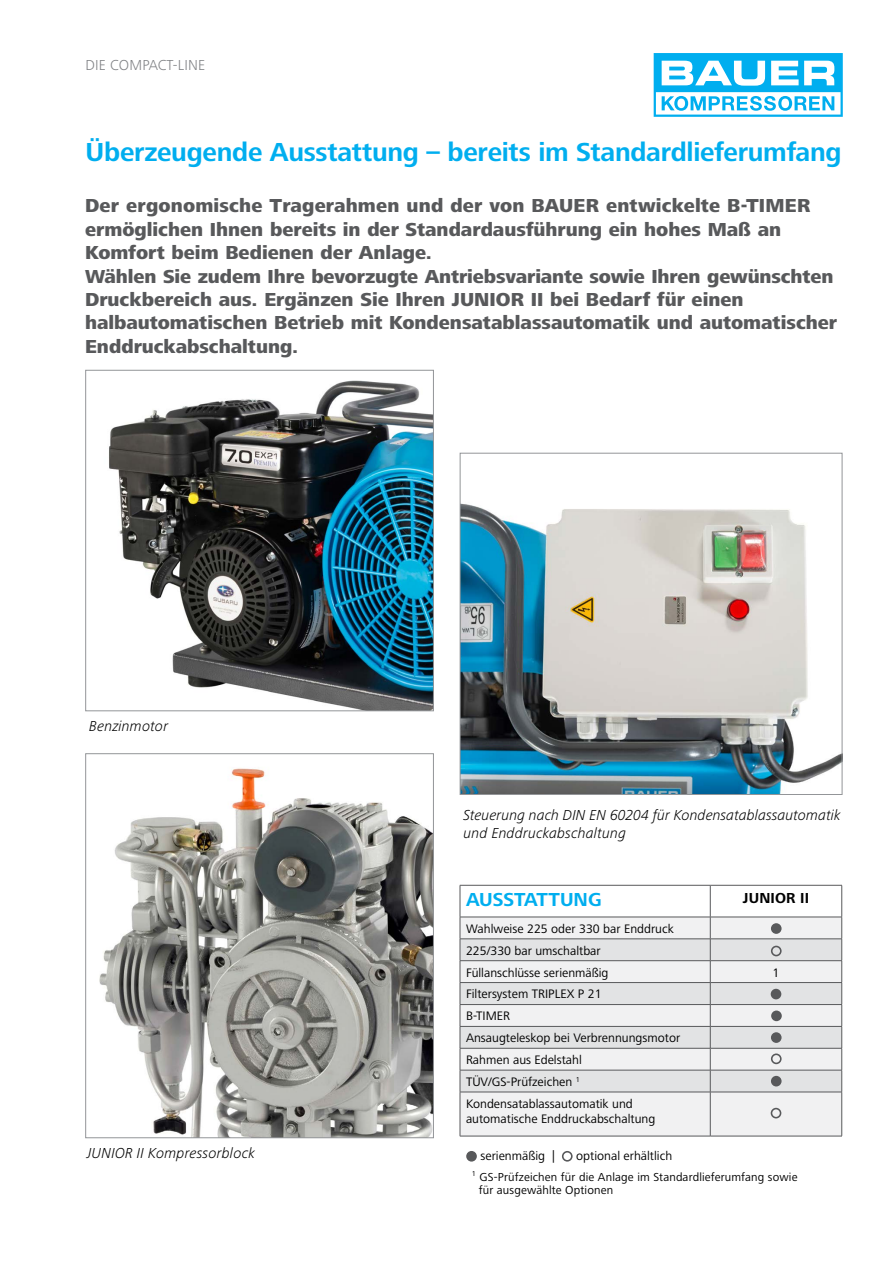
<style>
.page{position:relative;width:893px;height:1263px;background:#fff}
.page>*{position:absolute;margin:0;border:0;box-sizing:border-box;transform-origin:0 0}
.t1{font:700 27px "Frutiger Next LT";letter-spacing:-.01em;color:#00aeef}
.t2{font:800 19.5px/23.4px "Frutiger Next LT";color:#58595b}
.t3{font:700 19.5px "Frutiger Next LT";color:#00aeef}
.t4{font:italic 300 15px/18px "Frutiger Next LT";letter-spacing:.005em;color:#000}
.t5{font:300 15px "Frutiger Next LT";letter-spacing:.01em;color:#808285}
.t6{font:700 15px "Frutiger Next LT";color:#000}
.t7{font:12.75px/21.9px "Frutiger Next LT";color:#000}
.t8{font:12px/13.5px "Frutiger Next LT";letter-spacing:.01em;color:#000}
</style>
<div class="page">
<svg style="left:654px;top:53px;width:189px;height:64px"></svg>
<div style="left:461px;top:918px;width:380px;height:218px;background:#f1f1f2"></div>
<svg style="left:461px;top:939px;width:380px;height:153px;fill:#e2e3e4"></svg>
<hr style="left:460px;top:885px;width:250px;height:1px;background:#58595b">
<hr style="left:460px;top:885px;width:1px;height:32px;background:#58595b">
<hr style="left:710px;top:885px;width:132px;height:1px;background:#58595b">
<hr style="left:710px;top:885px;width:1px;height:32px;background:#58595b">
<hr style="left:841px;top:885px;width:1px;height:32px;background:#58595b">
<hr style="left:460px;top:917px;width:250px;height:1px;background:#58595b">
<hr style="left:710px;top:917px;width:132px;height:1px;background:#58595b">
<hr style="left:460px;top:938px;width:250px;height:1px;background:#58595b">
<hr style="left:710px;top:938px;width:132px;height:1px;background:#58595b">
<hr style="left:460px;top:960px;width:250px;height:1px;background:#58595b">
<hr style="left:710px;top:960px;width:132px;height:1px;background:#58595b">
<hr style="left:460px;top:982px;width:250px;height:1px;background:#58595b">
<hr style="left:710px;top:982px;width:132px;height:1px;background:#58595b">
<hr style="left:460px;top:1004px;width:250px;height:1px;background:#58595b">
<hr style="left:710px;top:1004px;width:132px;height:1px;background:#58595b">
<hr style="left:460px;top:1026px;width:250px;height:1px;background:#58595b">
<hr style="left:710px;top:1026px;width:132px;height:1px;background:#58595b">
<hr style="left:460px;top:1048px;width:250px;height:1px;background:#58595b">
<hr style="left:710px;top:1048px;width:132px;height:1px;background:#58595b">
<hr style="left:460px;top:1070px;width:250px;height:1px;background:#58595b">
<svg style="left:460px;top:917px;width:1px;height:175px"></svg>
<hr style="left:710px;top:1070px;width:132px;height:1px;background:#58595b">
<svg style="left:710px;top:917px;width:1px;height:175px"></svg>
<svg style="left:841px;top:917px;width:1px;height:175px"></svg>
<hr style="left:460px;top:1092px;width:1px;height:44px;background:#58595b">
<hr style="left:710px;top:1092px;width:1px;height:44px;background:#58595b">
<hr style="left:841px;top:1092px;width:1px;height:44px;background:#58595b">
<hr style="left:460px;top:1092px;width:250px;height:1px;background:#58595b">
<hr style="left:710px;top:1092px;width:132px;height:1px;background:#58595b">
<hr style="left:460px;top:1136px;width:250px;height:1px;background:#58595b">
<hr style="left:710px;top:1136px;width:132px;height:1px;background:#58595b">
<div style="left:771px;top:989px;width:10px;height:10px;background:#58595b;border-radius:50%"></div>
<svg style="left:771px;top:1108px;width:10px;height:10px"></svg>
<div style="left:466px;top:1151px;width:11px;height:10px;background:#58595b;border-radius:50%"></div>
<svg style="left:562px;top:1151px;width:11px;height:10px"></svg>
<div style="left:771px;top:923px;width:11px;height:11px;background:#58595b;border-radius:50%"></div>
<svg style="left:771px;top:946px;width:11px;height:10px"></svg>
<div style="left:771px;top:1032px;width:11px;height:11px;background:#58595b;border-radius:50%"></div>
<svg style="left:771px;top:1053px;width:11px;height:11px"></svg>
<div style="left:771px;top:1076px;width:11px;height:10px;background:#58595b;border-radius:50%"></div>
<div style="left:771px;top:1010px;width:11px;height:11px;background:#58595b;border-radius:50%"></div>
<img style="left:99px;top:768px;width:333px;height:368px">
<div style="left:85px;top:753px;width:349px;height:385px;border:1px solid #939598"></div>
<img style="left:109px;top:380px;width:323px;height:329px">
<div style="left:85px;top:370px;width:349px;height:341px;border:1px solid #939598"></div>
<img style="left:462px;top:503px;width:378px;height:290px">
<div style="left:460px;top:453px;width:382px;height:342px;border:1px solid #939598"></div>
<p class="t5" style="left:86px;top:57px;width:119px">Die COMPACT-LI NE</p>
<h1 class="t1" style="left:86px;top:137px;width:758px">Überzeugende Ausstattung – bereits im Standardlieferumfang</h1>
<p class="t2" style="left:85px;top:194px;width:754px">Der ergonomische Tragerahmen und der von BAUER entwickelte B-TIMER ermöglichen Ihnen bereits in der Standardausführung ein hohes Maß an Komfort beim Bedienen der Anlage.<br>Wählen Sie zudem Ihre bevorzugte Antriebsvariante sowie Ihren gewünschten Druckbereich aus. Ergänzen Sie Ihren JUNIOR II bei Bedarf für einen halbautomatischen Betrieb mit Kondensatablassautomatik und automatischer Enddruckabschaltung.</p>
<p class="t4" style="left:89px;top:717px;width:80px">Benzinmotor</p>
<p class="t4" style="left:87px;top:1144px;width:169px">JUNIOR II Kompressorblock</p>
<p class="t4" style="left:463px;top:806px;width:379px">Steuerung nach DIN EN 60204 für Kondensatablassautomatik und Enddruckabschaltung</p>
<p class="t3" style="left:466px;top:889px;width:137px">AUSSTATTUNG</p>
<p class="t6" style="left:743px;top:889px;width:62px">JUNIOR II</p>
<p class="t7" style="left:466px;top:918px;width:209px">Wahlweise 225 oder 330 bar Enddruck<br>225/330 bar umschaltbar<br>Füllanschlüsse serienmäßig</p>
<p class="t7" style="left:773px;top:961px;width:8px">1</p>
<p class="t7" style="left:466px;top:983px;width:216px">Filtersystem TRIPLEX P 21<br>B-TIMER<br>Ansaugteleskop bei Verbrennungsmotor<br>Rahmen aus Edelstahl<br>TÜV/GS-Prüfzeichen <sup>1<br></sup>Kondensatablassautomatik und</p>
<p class="t7" style="left:466px;top:1108px;width:191px">automatische Enddruckabschaltung</p>
<p class="t7" style="left:480px;top:1144px;width:76px">serienmäßig |</p>
<p class="t7" style="left:576px;top:1144px;width:97px">optional erhältlich</p>
<p class="t8" style="left:479px;top:1170px;width:320px;text-indent:-7px"><sup>1</sup> GS-Prüfzeichen für die Anlage im Standardlieferumfang sowie für ausgewählte Optionen</p>
</div>
